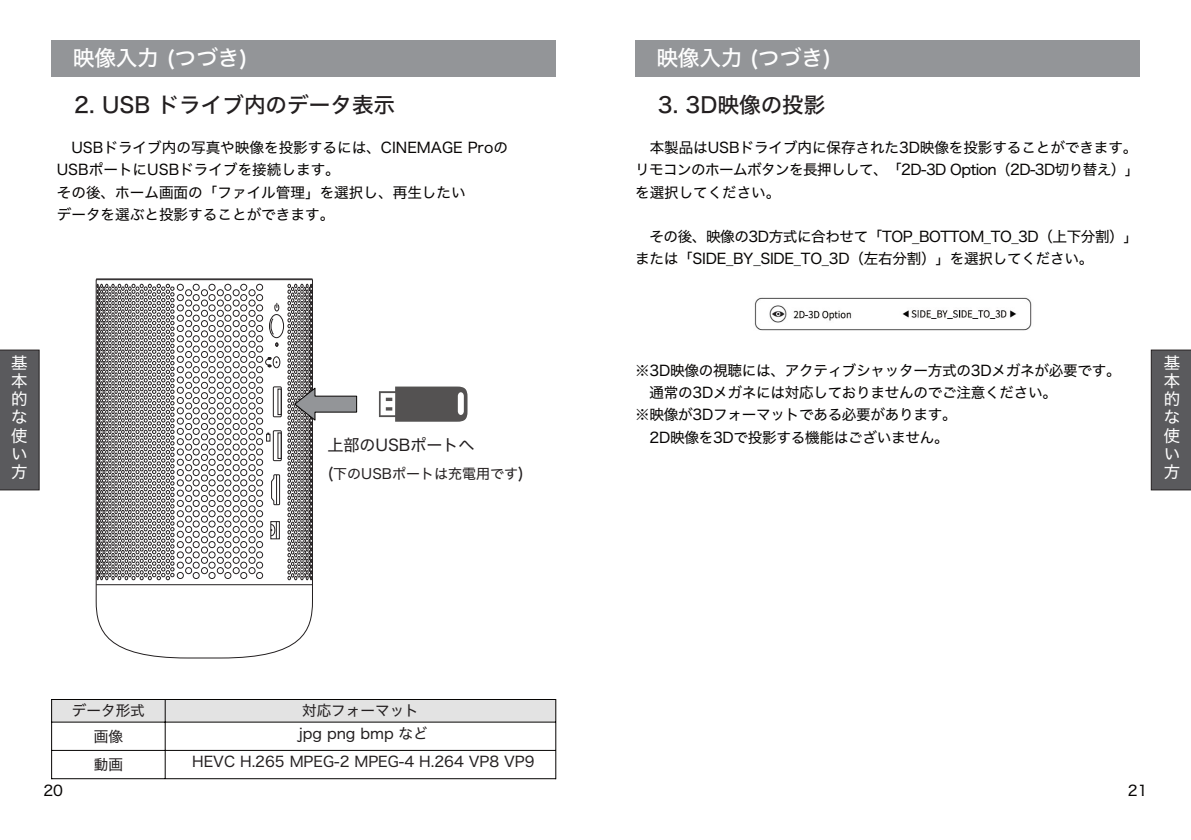
<style>
.page{position:relative;width:1191px;height:840px;background:#fff}
.page>*{position:absolute;margin:0;border:0;box-sizing:border-box;transform-origin:0 0}
.t1{font:21.6px "Hiragino Sans W5";color:#231f20}
.t2{font:21.6px "Hiragino Sans W5";color:#fefefe}
.t3{font:16.4px/18px "Hiragino Sans W4";color:#fefefe;text-align:justify}
.t4{font:16px "Hiragino Sans W4";color:#231f20}
.t5{font:14.6px/22.2px "Hiragino Sans W4";letter-spacing:-.02em;color:#060403}
.t6{font:14.6px/22.2px "Hiragino Sans W4";color:#060403}
.t7{font:14.6px "Hiragino Sans W4";color:#231f20}
.t8{font:14px "Hiragino Sans W4";color:#231f20}
.s1{font-size:16px}
</style>
<div class="page">
<div style="left:1151px;top:349px;width:40px;height:141px;background:#5a5a5d"></div>
<div style="left:0;top:349px;width:39px;height:141px;background:#5a5a5d"></div>
<div style="left:52px;top:40px;width:504px;height:37px;background:#939598"></div>
<div style="left:635px;top:40px;width:504px;height:37px;background:#939598"></div>
<img style="left:754px;top:297px;width:278px;height:34px">
<div style="left:52px;top:699px;width:504px;height:22px;background:#e3e3e3"></div>
<hr style="left:51px;top:698px;width:1px;height:80px;background:#060403">
<hr style="left:555px;top:698px;width:1px;height:80px;background:#060403">
<hr style="left:165px;top:699px;width:1px;height:79px;background:#060403">
<hr style="left:52px;top:698px;width:504px;height:1px;background:#060403">
<hr style="left:52px;top:721px;width:504px;height:1px;background:#060403">
<hr style="left:52px;top:749px;width:504px;height:1px;background:#060403">
<hr style="left:52px;top:777px;width:504px;height:1px;background:#060403">
<svg style="left:96px;top:279px;width:217px;height:379px"></svg>
<hr style="left:96px;top:278px;width:216px;height:1px;background:#231f20">
<hr style="left:96px;top:584px;width:216px;height:1px;background:#231f20">
<div style="left:269px;top:314px;width:15px;height:24px;border:1px solid #231f20;border-radius:50%"></div>
<div style="left:273px;top:356px;width:7px;height:12px;border:1px solid #231f20;border-radius:50%"></div>
<svg style="left:270px;top:318px;width:4px;height:17px"></svg>
<svg style="left:275px;top:342px;width:3px;height:4px"></svg>
<svg style="left:274px;top:303px;width:5px;height:8px"></svg>
<div style="left:273px;top:386px;width:8px;height:31px;border:1px solid #231f20"></div>
<hr style="left:276px;top:474px;width:1px;height:30px;background:#231f20">
<div style="left:270px;top:521px;width:10px;height:17px;border:1px solid #231f20"></div>
<svg style="left:270px;top:521px;width:7px;height:17px"></svg>
<svg style="left:266px;top:432px;width:4px;height:9px"></svg>
<svg style="left:265px;top:357px;width:12px;height:10px"></svg>
<svg style="left:288px;top:284px;width:70px;height:295px"></svg>
<svg style="left:379px;top:386px;width:89px;height:36px"></svg>
<h1 class="t2" style="left:73px;top:47px;width:177px">映像入力 (つづき)</h1>
<h1 class="t1" style="left:74px;top:94px;width:322px">2. USB ドライブ内のデータ表示</h1>
<p class="t6" style="left:57px;top:136px;width:453px;text-indent:15px">USBドライブ内の写真や映像を投影するには、CINEMAGE Proの<br>USBポートにUSBドライブを接続します。<br>その後、ホーム画面の「ファイル管理」を選択し、再生したい<br>データを選ぶと投影することができます。</p>
<p class="t3" style="left:11px;top:353px;width:18px">基本的な使い方</p>
<p class="t4" style="left:327px;top:436px;width:149px">上部のUSBポートへ</p>
<p class="t8" style="left:327px;top:466px;width:198px"><span class="s1">(</span>下のUSBポートは充電用です<span class="s1">)</span></p>
<h1 class="t2" style="left:656px;top:47px;width:177px">映像入力 (つづき)</h1>
<h1 class="t1" style="left:658px;top:94px;width:169px">3. 3D映像の投影</h1>
<p class="t5" style="left:635px;top:136px;width:506px;text-indent:15px">本製品はUSBドライブ内に保存された3D映像を投影することができます。リモコンのホームボタンを長押しして、「2D-3D Option（2D-3D切り替え）」を選択してください。</p>
<p class="t5" style="left:635px;top:225px;width:504px;text-indent:14px">その後、映像の3D方式に合わせて「TOP_BOTTOM_TO_3D（上下分割）」または「SIDE_BY_SIDE_TO_3D（左右分割）」を選択してください。</p>
<p class="t5" style="left:635px;top:359px;width:487px">※3D映像の視聴には、アクティブシャッター方式の3Dメガネが必要です。</p>
<p class="t5" style="left:649px;top:381px;width:409px">通常の3Dメガネには対応しておりませんのでご注意ください。</p>
<p class="t5" style="left:635px;top:403px;width:323px">※映像が3Dフォーマットである必要があります。</p>
<p class="t5" style="left:649px;top:425px;width:301px">2D映像を3Dで投影する機能はございません。</p>
<p class="t3" style="left:1163px;top:353px;width:18px">基本的な使い方</p>
<p class="t7" style="left:72px;top:703px;width:75px">データ形式</p>
<p class="t7" style="left:302px;top:703px;width:118px">対応フォーマット</p>
<p class="t7" style="left:94px;top:728px;width:31px">画像</p>
<p class="t7" style="left:299px;top:725px;width:130px">jpg png bmp など</p>
<p class="t7" style="left:94px;top:756px;width:31px">動画</p>
<p class="t7" style="left:192px;top:754px;width:344px">HEVC H.265 MPEG-2 MPEG-4 H.264 VP8 VP9</p>
<p class="t5" style="left:43px;top:779px;width:21px">20</p>
<p class="t5" style="left:1127px;top:779px;width:21px">21</p>
</div>
